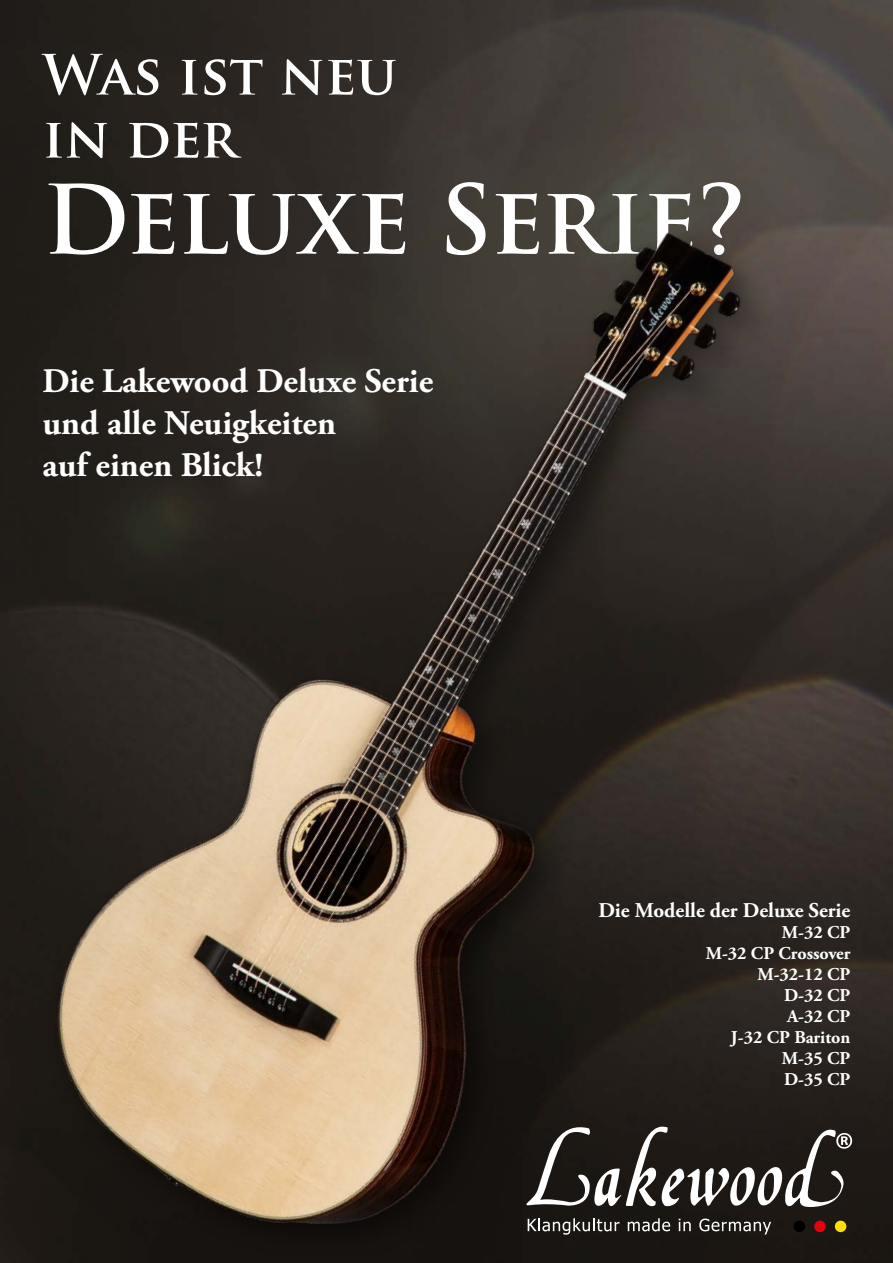
<style>
.page{position:relative;width:893px;height:1263px;background:#fff}
.page>*{position:absolute;margin:0;border:0;box-sizing:border-box;transform-origin:0 0}
.t1{font:700 93px "Trajan Pro";letter-spacing:-.02em;color:#fff}
.t2{font:700 54px/63px "Trajan Pro";color:#fff}
.t3{font:700 34.5px/42px "Adobe Garamond Pro";color:#fff}
.t4{font:700 21px "Adobe Garamond Pro";color:#fff}
.t5{font:700 18px/21px "Adobe Garamond Pro";color:#fff;text-align:right}
</style>
<div class="page">
<img style="left:0;top:0;width:893px;height:1263px">
<svg style="left:774px;top:1120px;width:78px;height:90px"></svg>
<div style="left:794px;top:1220px;width:11px;height:12px;background:#000;border-radius:50%"></div>
<div style="left:814px;top:1220px;width:12px;height:12px;background:#e7000e;border-radius:50%"></div>
<div style="left:835px;top:1220px;width:11px;height:12px;background:#ffdf00;border-radius:50%"></div>
<div style="left:44px;top:225px;width:730px;height:1035px;background:#000;opacity:.41"></div>
<h2 class="t2" style="left:43px;top:44px;width:356px">Was ist neu in der</h2>
<h1 class="t1" style="left:43px;top:162px;width:706px">Deluxe Serie?</h1>
<h3 class="t3" style="left:43px;top:360px;width:392px">Die Lakewood Deluxe Serie und alle Neuigkeiten<br>auf einen Blick!</h3>
<p class="t4" style="left:599px;top:898px;width:253px">Die Modelle der Deluxe Serie</p>
<p class="t5" style="left:706px;top:922px;width:146px">M-32 CP<br>M-32 CP Crossover<br>M-32-12 CP<br>D-32 CP<br>A-32 CP<br>J-32 CP Bariton<br>M-35 CP<br>D-35 CP</p>
</div>
